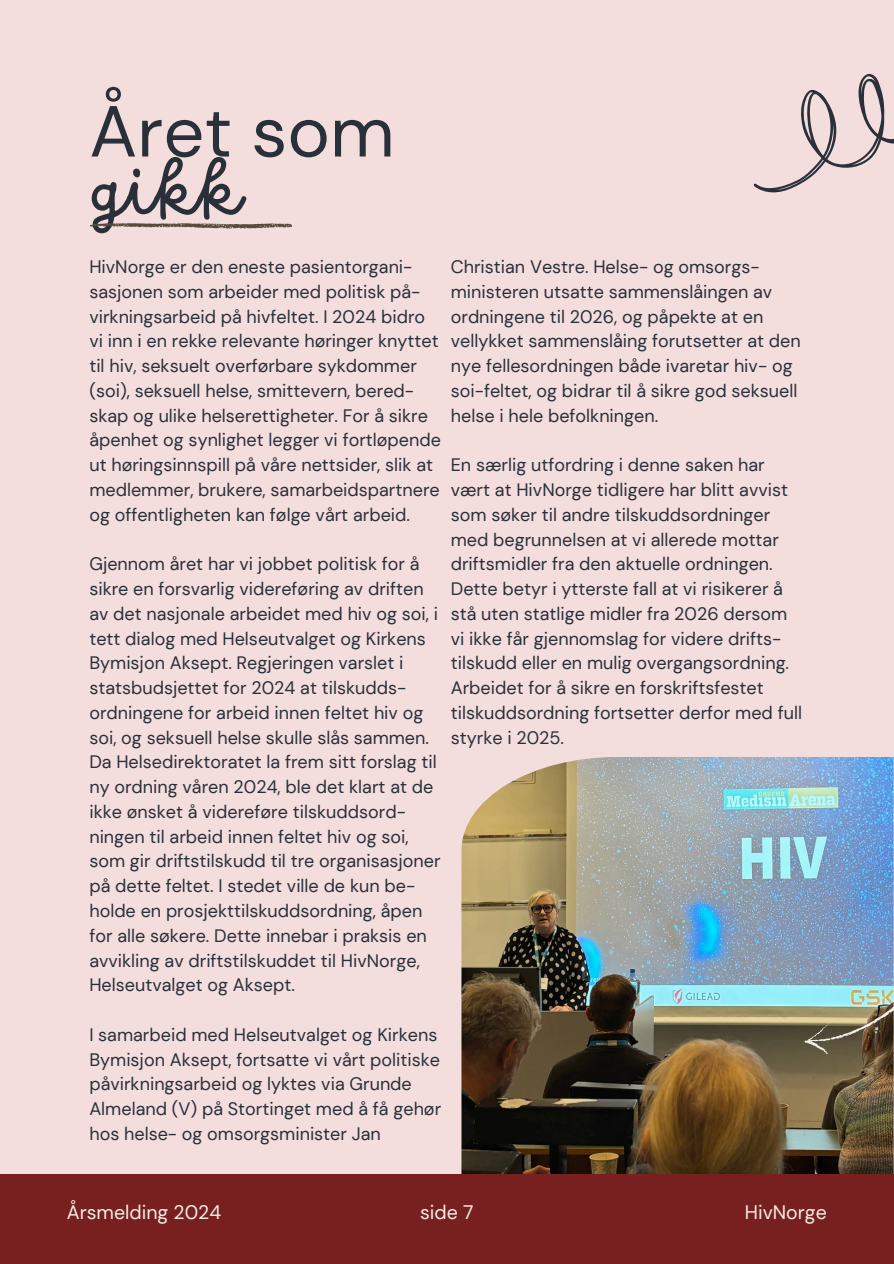
<style>
.page{position:relative;width:894px;height:1264px;background:#fff}
.page>*{position:absolute;margin:0;border:0;box-sizing:border-box;transform-origin:0 0}
.t1{font:72px "DM Sans";color:#293039}
.t2{font:72px "DO Script Regular";color:#293039}
.t3{font:19.5px "DM Sans";color:#f3ede0}
.t4{font:18px/24.8px "DM Sans";color:#293039}
</style>
<div class="page">
<div style="left:0;top:0;width:893px;height:1263px;background:#f4dddd"></div>
<svg style="left:90px;top:223px;width:202px;height:6px"></svg>
<img style="left:461px;top:757px;width:431px;height:417px">
<div style="left:0;top:1174px;width:893px;height:89px;background:#782020"></div>
<svg style="left:753px;top:73px;width:140px;height:120px"></svg>
<img style="left:803px;top:908px;width:90px;height:167px">
<h1 class="t1" style="left:89px;top:85px;width:306px">Året som</h1>
<h1 class="t2" style="left:94px;top:149px;width:151px">gikk</h1>
<p class="t4" style="left:89px;top:255px;width:353px">HivNorge er den eneste pasientorgani&shy;sasjonen som arbeider med politisk på&shy;virkningsarbeid på hivfeltet. I 2024 bidro vi inn i en rekke relevante høringer knyttet til hiv, seksuelt overførbare sykdommer (soi), seksuell helse, smittevern, bered&shy;skap og ulike helserettigheter. For å sikre åpenhet og synlighet legger vi fortløpende ut høringsinnspill på våre nettsider, slik at medlemmer, brukere, samarbeidspartnere og offentligheten kan følge vårt arbeid.</p>
<p class="t4" style="left:89px;top:552px;width:353px">Gjennom året har vi jobbet politisk for å sikre en forsvarlig videreføring av driften av det nasjonale arbeidet med hiv og soi, i tett dialog med Helseutvalget og Kirkens Bymisjon Aksept. Regjeringen varslet i statsbudsjettet for 2024 at tilskudds&shy;ordningene for arbeid innen feltet hiv og soi, og seksuell helse skulle slås sammen.<br>Da Helsedirektoratet la frem sitt forslag til ny ordning våren 2024, ble det klart at de ikke ønsket å videreføre tilskuddsord&shy;ningen til arbeid innen feltet hiv og soi, som gir driftstilskudd til tre organisasjoner på dette feltet. I stedet ville de kun be&shy;holde en prosjekttilskuddsordning, åpen for alle søkere. Dette innebar i praksis en avvikling av driftstilskuddet til HivNorge, Helseutvalget og Aksept.</p>
<p class="t4" style="left:89px;top:1022px;width:353px">I samarbeid med Helseutvalget og Kirkens Bymisjon Aksept, fortsatte vi vårt politiske påvirkningsarbeid og lyktes via Grunde Almeland (V) på Stortinget med å få gehør hos helse- og omsorgsminister Jan</p>
<p class="t4" style="left:450px;top:255px;width:351px">Christian Vestre. Helse- og omsorgs&shy;ministeren utsatte sammenslåingen av ordningene til 2026, og påpekte at en vellykket sammenslåing forutsetter at den nye fellesordningen både ivaretar hiv- og soi-feltet, og bidrar til å sikre god seksuell helse i hele befolkningen.</p>
<p class="t4" style="left:450px;top:453px;width:352px">En særlig utfordring i denne saken har vært at HivNorge tidligere har blitt avvist som søker til andre tilskuddsordninger med begrunnelsen at vi allerede mottar driftsmidler fra den aktuelle ordningen.<br>Dette betyr i ytterste fall at vi risikerer å stå uten statlige midler fra 2026 dersom vi ikke får gjennomslag for videre drifts&shy;tilskudd eller en mulig overgangsordning.<br>Arbeidet for å sikre en forskriftsfestet tilskuddsordning fortsetter derfor med full styrke i 2025.</p>
<p class="t3" style="left:67px;top:1199px;width:156px">Årsmelding 2024</p>
<p class="t3" style="left:420px;top:1199px;width:55px">side 7</p>
<p class="t3" style="left:744px;top:1199px;width:83px">HivNorge</p>
</div>
